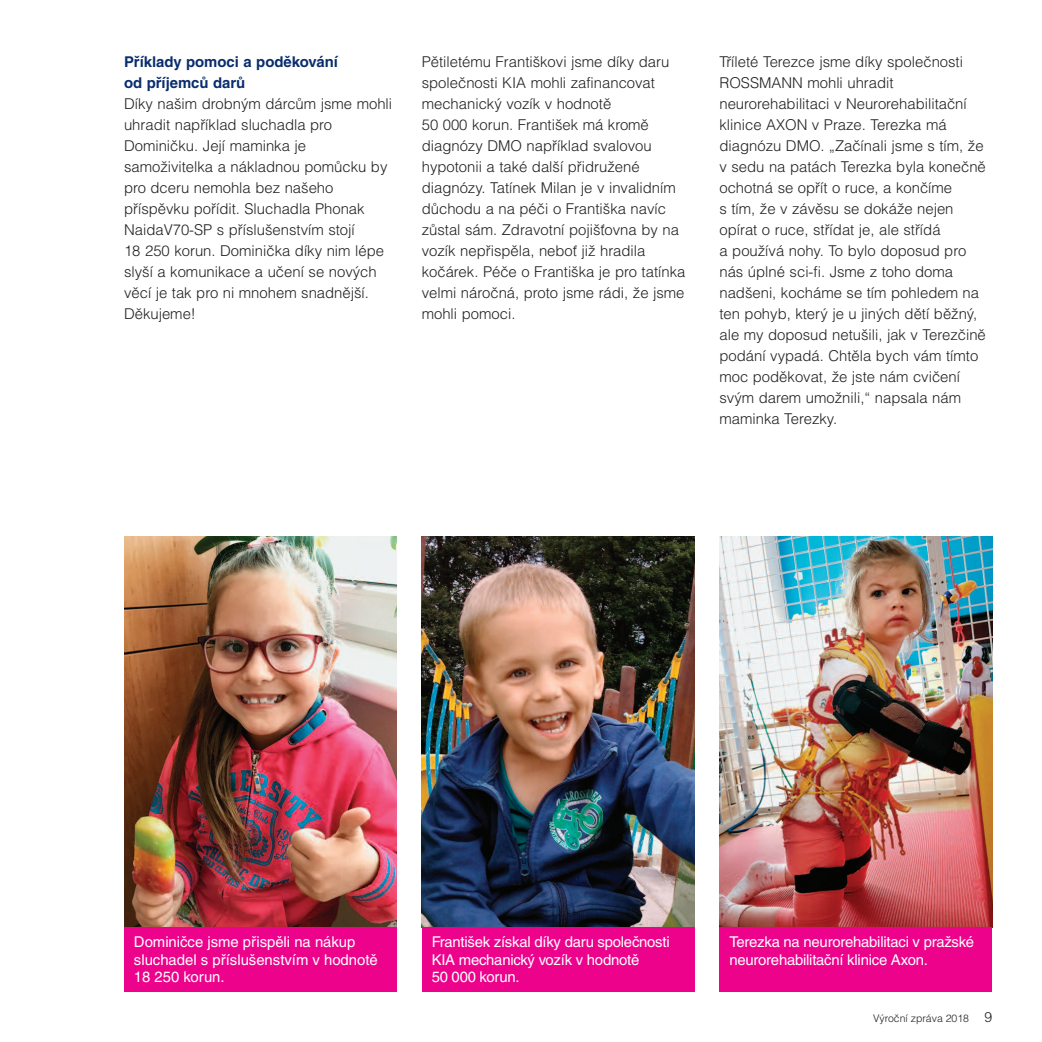
<style>
.page{position:relative;width:1042px;height:1042px;background:#fff}
.page>*{position:absolute;margin:0;border:0;box-sizing:border-box;transform-origin:0 0}
.t1{font:300 14.88px/21px "Helvetica CE";color:#231f20}
.t2{font:14.88px/17.8px "Helvetica CE";letter-spacing:-.015em;color:#fff}
.t3{font:700 14.88px/21px "Helvetica CE";color:#0a2d6e}
.t4{font:300 10.5px "Helvetica CE";color:#231f20}
.s1{font-size:14px}
</style>
<div class="page">
<img style="left:422px;top:537px;width:272px;height:390px">
<img style="left:719px;top:537px;width:273px;height:390px">
<div style="left:422px;top:927px;width:272px;height:64px;background:#ed028c"></div>
<img style="left:124px;top:537px;width:273px;height:390px">
<div style="left:124px;top:927px;width:273px;height:64px;background:#ed028c"></div>
<div style="left:719px;top:927px;width:273px;height:64px;background:#ed028c"></div>
<p class="t3" style="left:124px;top:53px;width:215px">Příklady pomoci a poděkování od příjemců darů</p>
<p class="t1" style="left:124px;top:93px;width:270px">Díky našim drobným dárcům jsme mohli uhradit například sluchadla pro<br>Dominičku. Její maminka je samoživitelka a nákladnou pomůcku by pro dceru nemohla bez našeho příspěvku pořídit. Sluchadla Phonak<br>NaidaV70-SP s příslušenstvím stojí<br>18 250 korun. Dominička díky nim lépe slyší a komunikace a učení se nových věcí je tak pro ni mnohem snadnější.<br>Děkujeme!</p>
<p class="t1" style="left:422px;top:51px;width:265px">Pětiletému Františkovi jsme díky daru společnosti KIA mohli zafinancovat mechanický vozík v hodnotě<br>50 000 korun. František má kromě diagnózy DMO například svalovou hypotonii a také další přidružené diagnózy. Tatínek Milan je v invalidním důchodu a na péči o Františka navíc zůstal sám. Zdravotní pojišťovna by na vozík nepřispěla, neboť již hradila kočárek. Péče o Františka je pro tatínka velmi náročná, proto jsme rádi, že jsme mohli pomoci.</p>
<p class="t1" style="left:719px;top:51px;width:268px">Tříleté Terezce jsme díky společnosti ROSSMANN mohli uhradit neurorehabilitaci v Neurorehabilitační klinice AXON v Praze. Terezka má diagnózu DMO. „Začínali jsme s tím, že v sedu na patách Terezka byla konečně ochotná se opřít o ruce, a končíme<br>s tím, že v závěsu se dokáže nejen opírat o ruce, střídat je, ale střídá<br>a používá nohy. To bylo doposud pro nás úplné sci-fi. Jsme z toho doma nadšeni, kocháme se tím pohledem na ten pohyb, který je u jiných dětí běžný, ale my doposud netušili, jak v Terezčině podání vypadá. Chtěla bych vám tímto moc poděkovat, že jste nám cvičení svým darem umožnili,“ napsala nám maminka Terezky.</p>
<p class="t2" style="left:134px;top:934px;width:245px">Dominičce jsme přispěli na nákup sluchadel s příslušenstvím v hodnotě<br>18 250 korun.</p>
<p class="t2" style="left:729px;top:934px;width:246px">Terezka na neurorehabilitaci v pražské neurorehabilitační klinice Axon.</p>
<p class="t2" style="left:432px;top:934px;width:239px">František získal díky daru společnosti<br>KIA mechanický vozík v hodnotě<br>50 000 korun.</p>
<p class="t4" style="left:873px;top:1012px;width:121px">Výroční zpráva 2018 <span class="s1">9</span></p>
</div>
